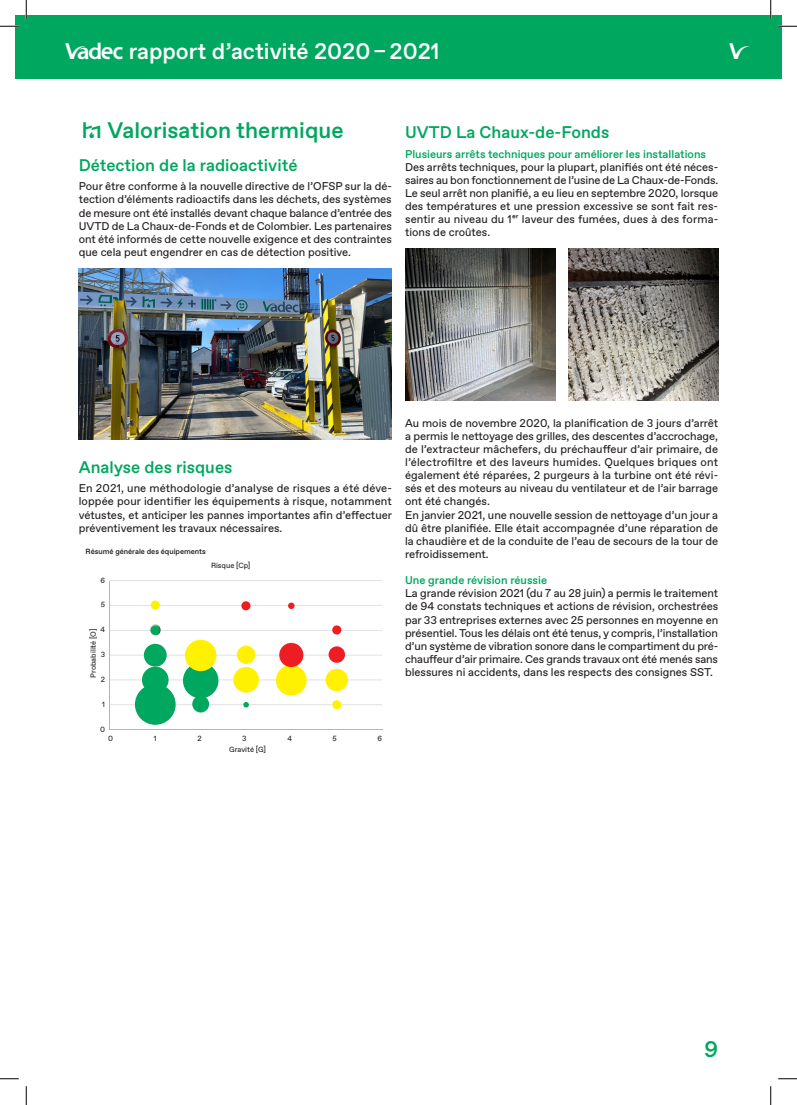
<style>
.page{position:relative;width:797px;height:1105px;background:#fff}
.page>*{position:absolute;margin:0;border:0;box-sizing:border-box;transform-origin:0 0}
.t1{font:500 22.5px "Favorit";color:#fff}
.t2{font:500 22.5px "Favorit";color:#00a75f}
.t3{font:500 22.5px "Vadec";color:#fff}
.t4{font:500 16.88px "Favorit";color:#00a75f}
.t5{font:11.25px/13.1px "Favorit";color:#231f20;text-align:justify}
.t6{font:500 11.25px "Favorit";color:#00a75f}
.t7{font:7.5px "Favorit";color:#231f20}
.t8{font:500 7.5px "Favorit";color:#231f20}
.s1{font-family:"Vadec"}
</style>
<div class="page">
<div style="left:16px;top:16px;width:10px;height:63px;background:#00a75f"></div>
<div style="left:26px;top:16px;width:755px;height:63px;background:#00a75f"></div>
<img style="left:79px;top:269px;width:313px;height:170px">
<hr style="left:110px;top:704px;width:272px;height:1px;background:#d0d1d1">
<hr style="left:110px;top:680px;width:272px;height:1px;background:#d0d1d1">
<hr style="left:110px;top:655px;width:272px;height:1px;background:#d0d1d1">
<hr style="left:110px;top:630px;width:272px;height:1px;background:#d0d1d1">
<hr style="left:110px;top:605px;width:272px;height:1px;background:#d0d1d1">
<hr style="left:110px;top:580px;width:272px;height:1px;background:#d0d1d1">
<hr style="left:110px;top:581px;width:1px;height:148px;background:#b2b6b6">
<hr style="left:110px;top:729px;width:272px;height:1px;background:#b2b6b6">
<svg style="left:150px;top:625px;width:11px;height:11px"></svg>
<div style="left:135px;top:684px;width:41px;height:41px;background:#00a75f;border-radius:50%"></div>
<div style="left:142px;top:667px;width:26px;height:26px;background:#00a75f;border-radius:50%"></div>
<div style="left:183px;top:663px;width:35px;height:35px;background:#00a75f;border-radius:50%"></div>
<div style="left:144px;top:644px;width:23px;height:23px;background:#00a75f;border-radius:50%"></div>
<div style="left:151px;top:626px;width:9px;height:9px;background:#00a75f;border-radius:50%"></div>
<svg style="left:243px;top:702px;width:6px;height:5px"></svg>
<div style="left:192px;top:696px;width:17px;height:16px;background:#00a75f;border-radius:50%"></div>
<div style="left:151px;top:601px;width:9px;height:9px;background:#fff101;border-radius:50%"></div>
<div style="left:332px;top:700px;width:9px;height:9px;background:#fff101;border-radius:50%"></div>
<div style="left:185px;top:640px;width:31px;height:31px;background:#fff101;border-radius:50%"></div>
<div style="left:233px;top:667px;width:26px;height:26px;background:#fff101;border-radius:50%"></div>
<div style="left:325px;top:669px;width:23px;height:22px;background:#fff101;border-radius:50%"></div>
<div style="left:276px;top:665px;width:31px;height:31px;background:#fff101;border-radius:50%"></div>
<div style="left:237px;top:646px;width:18px;height:18px;background:#fff101;border-radius:50%"></div>
<div style="left:241px;top:601px;width:9px;height:9px;background:#ee1d23;border-radius:50%"></div>
<div style="left:279px;top:643px;width:24px;height:24px;background:#ee1d23;border-radius:50%"></div>
<div style="left:328px;top:646px;width:17px;height:17px;background:#ee1d23;border-radius:50%"></div>
<div style="left:332px;top:625px;width:9px;height:9px;background:#ee1d23;border-radius:50%"></div>
<svg style="left:288px;top:603px;width:6px;height:6px"></svg>
<img style="left:405px;top:249px;width:150px;height:151px">
<img style="left:568px;top:248px;width:150px;height:152px">
<svg style="left:0;top:25px;width:19px;height:2px"></svg>
<svg style="left:778px;top:25px;width:19px;height:2px"></svg>
<svg style="left:0;top:1078px;width:19px;height:1px"></svg>
<svg style="left:778px;top:1078px;width:19px;height:1px"></svg>
<svg style="left:25px;top:0;width:2px;height:19px"></svg>
<svg style="left:25px;top:1086px;width:2px;height:19px"></svg>
<svg style="left:770px;top:0;width:1px;height:19px"></svg>
<svg style="left:770px;top:1086px;width:1px;height:19px"></svg>
<h1 class="t1" style="left:66px;top:36px;width:375px"><span class="s1">e</span> rapport d’activité 2020 – 2021</h1>
<h1 class="t3" style="left:729px;top:39px;width:23px">b</h1>
<h1 class="t2" style="left:81px;top:115px;width:263px"><span class="s1">E</span> Valorisation thermique</h1>
<h2 class="t4" style="left:79px;top:153px;width:220px">Détection de la radioactivité</h2>
<p class="t5" style="left:79px;top:180px;width:315px">Pour être conforme à la nouvelle directive de l’OFSP sur la dé&shy;tection d’éléments radioactifs dans les déchets, des systèmes de mesure ont été installés devant chaque balance d’entrée des UVTD de La Chaux-de-Fonds et de Colombier. Les partenaires ont été informés de cette nouvelle exigence et des contraintes que cela peut engendrer en cas de détection positive.</p>
<h2 class="t4" style="left:405px;top:121px;width:206px">UVTD La Chaux-de-Fonds</h2>
<p class="t6" style="left:405px;top:146px;width:302px">Plusieurs arrêts techniques pour améliorer les installations</p>
<p class="t5" style="left:405px;top:160px;width:315px">Des arrêts techniques, pour la plupart, planifiés ont été néces&shy;saires au bon fonctionnement de l’usine de La Chaux-de-Fonds.<br>Le seul arrêt non planifié, a eu lieu en septembre 2020, lorsque des températures et une pression excessive se sont fait res&shy;sentir au niveau du 1er laveur des fumées, dues à des forma&shy;tions de croûtes.</p>
<h2 class="t4" style="left:79px;top:455px;width:155px">Analyse des risques</h2>
<p class="t5" style="left:79px;top:482px;width:315px">En 2021, une méthodologie d’analyse de risques a été déve&shy;loppée pour identifier les équipements à risque, notamment vétustes, et anticiper les pannes importantes afin d’effectuer préventivement les travaux nécessaires.</p>
<p class="t8" style="left:86px;top:546px;width:122px">Résumé générale des équipements</p>
<p class="t7" style="left:100px;top:575px;width:6px">6</p>
<p class="t7" style="left:101px;top:600px;width:6px">5</p>
<p class="t7" style="left:101px;top:625px;width:6px">4</p>
<p class="t7" style="left:88px;top:678px;width:51px;rotate:-90deg">Probabilité [O]</p>
<p class="t7" style="left:101px;top:649px;width:6px">3</p>
<p class="t7" style="left:101px;top:674px;width:6px">2</p>
<p class="t7" style="left:102px;top:699px;width:4px">1</p>
<p class="t7" style="left:100px;top:724px;width:6px">0</p>
<p class="t7" style="left:211px;top:561px;width:41px">Risque [Cp]</p>
<p class="t7" style="left:108px;top:733px;width:6px">0</p>
<p class="t7" style="left:154px;top:733px;width:4px">1</p>
<p class="t7" style="left:197px;top:733px;width:6px">2</p>
<p class="t7" style="left:242px;top:733px;width:6px">3</p>
<p class="t7" style="left:287px;top:733px;width:6px">4</p>
<p class="t7" style="left:332px;top:733px;width:6px">5</p>
<p class="t7" style="left:377px;top:733px;width:6px">6</p>
<p class="t7" style="left:229px;top:744px;width:38px">Gravité [G]</p>
<p class="t5" style="left:405px;top:416px;width:315px;text-align:left">Au mois de novembre 2020, la planification de 3 jours d’arrêt a permis le nettoyage des grilles, des descentes d’accrochage, de l’extracteur mâchefers, du préchauffeur d’air primaire, de l’électrofiltre et des laveurs humides. Quelques briques ont également été réparées, 2 purgeurs à la turbine ont été révi&shy;sés et des moteurs au niveau du ventilateur et de l’air barrage ont été changés.<br>En janvier 2021, une nouvelle session de nettoyage d’un jour a dû être planifiée. Elle était accompagnée d’une réparation de la chaudière et de la conduite de l’eau de secours de la tour de refroidissement.</p>
<p class="t6" style="left:405px;top:573px;width:143px">Une grande révision réussie</p>
<p class="t5" style="left:405px;top:587px;width:315px">La grande révision 2021 (du 7 au 28 juin) a permis le traitement de 94 constats techniques et actions de révision, orchestrées par 33 entreprises externes avec 25 personnes en moyenne en présentiel. Tous les délais ont été tenus, y compris, l’installation d’un système de vibration sonore dans le compartiment du pré&shy;chauffeur d’air primaire. Ces grands travaux ont été menés sans blessures ni accidents, dans les respects des consignes SST.</p>
<h1 class="t2" style="left:704px;top:1034px;width:16px">9</h1>
</div>
